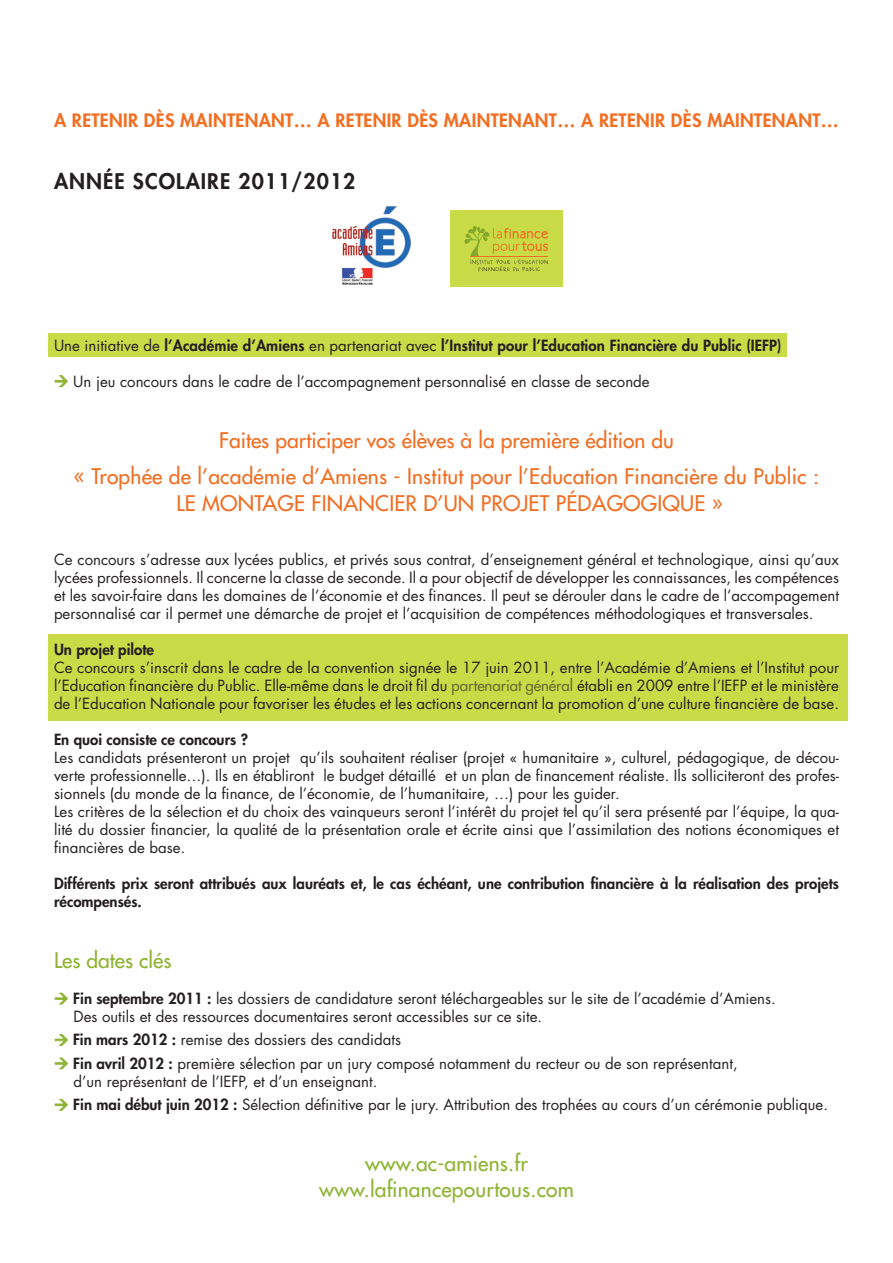
<style>
.page{position:relative;width:893px;height:1263px;background:#fff}
.page>*{position:absolute;margin:0;border:0;box-sizing:border-box;transform-origin:0 0}
.t1{font:500 21px "Futura Std";letter-spacing:.01em;color:#f16d21}
.t2{font:500 21px/25.2px "Futura Std";letter-spacing:.01em;color:#8eb432;text-align:center}
.t3{font:800 21px "Futura Std";letter-spacing:.05em;color:#231f20}
.t4{font:800 18px "Futura Std";letter-spacing:.02em;color:#f36e21}
.t5{font:15px/18px "Futura Std";color:#231f20;text-align:justify}
.t6{font:800 15px/18px "Futura Std";color:#231f20}
.s1{font-weight:400}
.s2{color:#8eb432}
.s3{font-weight:500;color:#696e34}
.s4{font-weight:800}
</style>
<div class="page">
<div style="left:48px;top:634px;width:800px;height:87px;background:#c9db46"></div>
<div style="left:48px;top:334px;width:739px;height:23px;background:#c9db46"></div>
<svg style="left:55px;top:375px;width:13px;height:13px"></svg>
<svg style="left:55px;top:992px;width:13px;height:13px"></svg>
<svg style="left:55px;top:1034px;width:13px;height:12px"></svg>
<svg style="left:55px;top:1057px;width:13px;height:13px"></svg>
<svg style="left:55px;top:1099px;width:13px;height:12px"></svg>
<img style="left:332px;top:206px;width:78px;height:79px">
<div style="left:450px;top:210px;width:112px;height:77px;background:#c9db46"></div>
<svg style="left:464px;top:226px;width:84px;height:45px"></svg>
<p class="t4" style="left:54px;top:109px;width:786px">A RETENIR DÈS MAINTENANT… A RETENIR DÈS MAINTENANT… A RETENIR DÈS MAINTENANT…</p>
<p class="t3" style="left:54px;top:167px;width:303px">ANNÉE SCOLAIRE 2011/2012</p>
<p class="t6" style="left:54px;top:336px;width:729px"><span class="s1">Une initiative de</span> l’Académie d’Amiens <span class="s1">en partenariat avec</span> l’Institut pour l’Education Financière du Public (IEFP)</p>
<p class="t5" style="left:54px;top:372px;width:597px"><span class="s2">→</span> Un jeu concours dans le cadre de l’accompagnement personnalisé en classe de seconde</p>
<p class="t1" style="left:219px;top:427px;width:456px">Faites participer vos élèves à la première édition du</p>
<p class="t1" style="left:74px;top:463px;width:747px">« Trophée de l’académie d’Amiens - Institut pour l’Education Financière du Public :</p>
<p class="t1" style="left:176px;top:490px;width:548px">LE MONTAGE FINANCIER D’UN PROJET PÉDAGOGIQUE »</p>
<p class="t5" style="left:54px;top:550px;width:786px">Ce concours s’adresse aux lycées publics, et privés sous contrat, d’enseignement général et technologique, ainsi qu’aux lycées professionnels. Il concerne la classe de seconde. Il a pour objectif de développer les connaissances, les compétences et les savoir-faire dans les domaines de l’économie et des finances. Il peut se dérouler dans le cadre de l’accompagement personnalisé car il permet une démarche de projet et l’acquisition de compétences méthodologiques et transversales.</p>
<p class="t6" style="left:54px;top:640px;width:101px">Un projet pilote</p>
<p class="t5" style="left:54px;top:658px;width:787px">Ce concours s’inscrit dans le cadre de la convention signée le 17 juin 2011, entre l’Académie d’Amiens et l’Institut pour l’Education financière du Public. Elle-même dans le droit fil du <span class="s3">partenariat général</span> établi en 2009 entre l’IEFP et le ministère de l’Education Nationale pour favoriser les études et les actions concernant la promotion d’une culture financière de base.</p>
<p class="t6" style="left:54px;top:730px;width:195px">En quoi consiste ce concours ?</p>
<p class="t5" style="left:54px;top:748px;width:786px">Les candidats présenteront un projet qu’ils souhaitent réaliser (projet « humanitaire », culturel, pédagogique, de décou&shy;verte professionnelle…). Ils en établiront le budget détaillé et un plan de financement réaliste. Ils solliciteront des profes&shy;sionnels (du monde de la finance, de l’économie, de l’humanitaire, …) pour les guider.</p>
<p class="t5" style="left:54px;top:802px;width:786px">Les critères de la sélection et du choix des vainqueurs seront l’intérêt du projet tel qu’il sera présenté par l’équipe, la qua&shy;lité du dossier financier, la qualité de la présentation orale et écrite ainsi que l’assimilation des notions économiques et financières de base.</p>
<p class="t6" style="left:54px;top:874px;width:786px">Différents prix seront attribués aux lauréats et, le cas échéant, une contribution financière à la réalisation des projets récompensés.</p>
<p class="t2" style="left:54px;top:948px;width:119px">Les dates clés</p>
<p class="t5" style="left:54px;top:990px;width:723px"><span class="s2">→</span> <span class="s4">Fin septembre 2011 :</span> les dossiers de candidature seront téléchargeables sur le site de l’académie d’Amiens.</p>
<p class="t5" style="left:74px;top:1008px;width:470px">Des outils et des ressources documentaires seront accessibles sur ce site.</p>
<p class="t5" style="left:54px;top:1031px;width:348px"><span class="s2">→</span> <span class="s4">Fin mars 2012 :</span> remise des dossiers des candidats</p>
<p class="t5" style="left:54px;top:1054px;width:685px"><span class="s2">→</span> <span class="s4">Fin avril 2012 :</span> première sélection par un jury composé notamment du recteur ou de son représentant,</p>
<p class="t5" style="left:74px;top:1072px;width:305px">d’un représentant de l’IEFP, et d’un enseignant.</p>
<p class="t5" style="left:54px;top:1096px;width:775px"><span class="s2">→</span> <span class="s4">Fin mai début juin 2012 :</span> Sélection définitive par le jury. Attribution des trophées au cours d’un cérémonie publique.</p>
<p class="t2" style="left:319px;top:1151px;width:256px">www.ac-amiens.fr www.lafinancepourtous.com</p>
</div>
